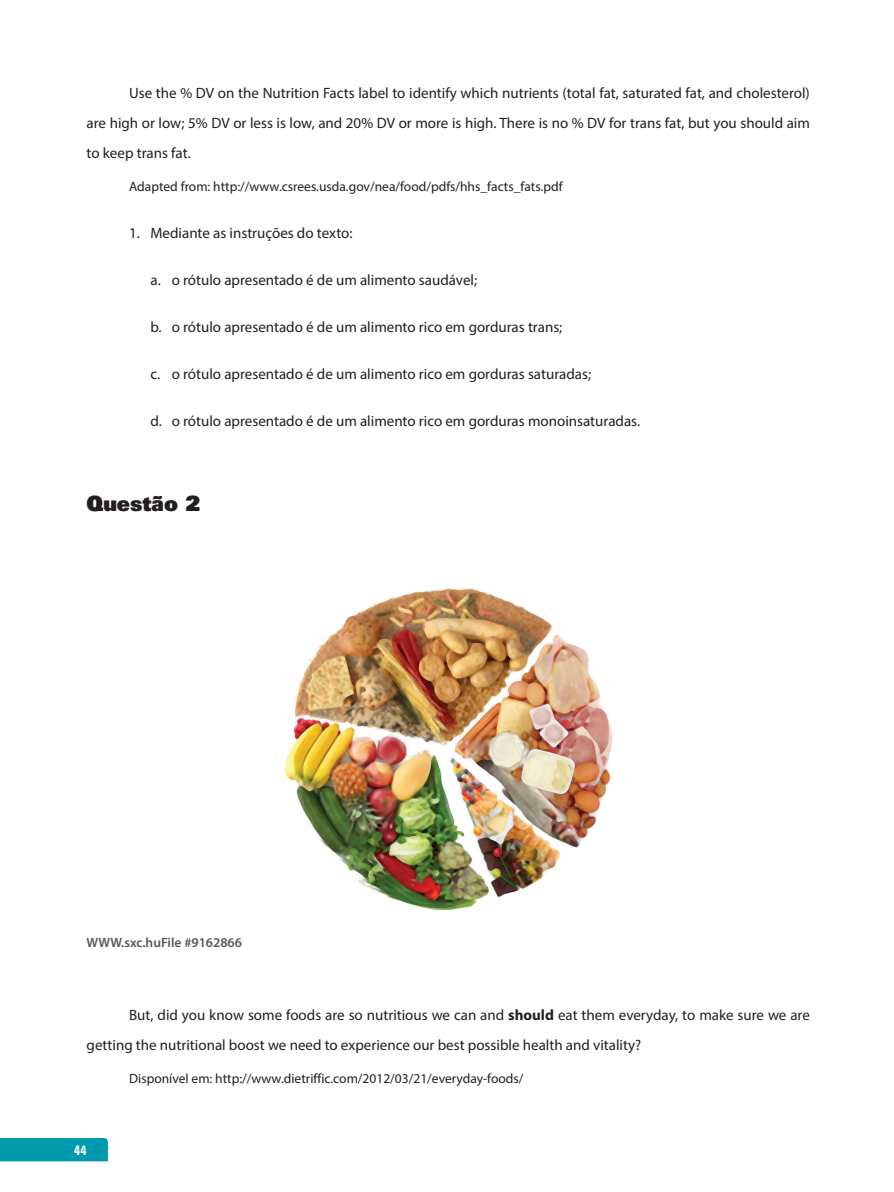
<style>
.page{position:relative;width:894px;height:1192px;background:#fff}
.page>*{position:absolute;margin:0;border:0;box-sizing:border-box;transform-origin:0 0}
.t1{font:900 21px "Univers";color:#231f20}
.t2{font:15px/30px "Myriad Pro";color:#231f20;text-align:justify}
.t3{font:13.5px "Myriad Pro";color:#231f20}
.t4{font:600 13.5px "Myriad Pro";color:#57585a}
.t5{font:700 condensed 13.5px "Univers";color:#fff}
.s1{font-weight:700}
</style>
<div class="page">
<div style="left:0;top:1138px;width:108px;height:23px;background:#009aad"></div>
<img style="left:284px;top:588px;width:329px;height:322px">
<p class="t2" style="left:87px;top:78px;width:724px;text-indent:43px">Use the % DV on the Nutrition Facts label to identify which nutrients (total fat, saturated fat, and cholesterol) are high or low; 5% DV or less is low, and 20% DV or more is high. There is no % DV for trans fat, but you should aim to keep trans fat.</p>
<p class="t3" style="left:129px;top:178px;width:435px">Adapted from: http://www.csrees.usda.gov/nea/food/pdfs/hhs_facts_fats.pdf</p>
<p class="t2" style="left:129px;top:218px;width:225px">1. Mediante as instruções do texto:</p>
<p class="t2" style="left:150px;top:265px;width:328px">a. o rótulo apresentado é de um alimento saudável;</p>
<p class="t2" style="left:150px;top:312px;width:413px">b. o rótulo apresentado é de um alimento rico em gorduras trans;</p>
<p class="t2" style="left:150px;top:359px;width:442px">c. o rótulo apresentado é de um alimento rico em gorduras saturadas;</p>
<p class="t2" style="left:150px;top:406px;width:491px">d. o rótulo apresentado é de um alimento rico em gorduras monoinsaturadas.</p>
<h1 class="t1" style="left:87px;top:490px;width:115px">Questão 2</h1>
<p class="t4" style="left:87px;top:934px;width:157px">WWW.sxc.huFile #9162866</p>
<p class="t2" style="left:87px;top:1000px;width:724px;text-indent:43px">But, did you know some foods are so nutritious we can and <span class="s1">should</span> eat them everyday, to make sure we are getting the nutritional boost we need to experience our best possible health and vitality?</p>
<p class="t3" style="left:129px;top:1070px;width:396px">Disponível em: http://www.dietriffic.com/2012/03/21/everyday-foods/</p>
<p class="t5" style="left:74px;top:1142px;width:14px">44</p>
</div>
